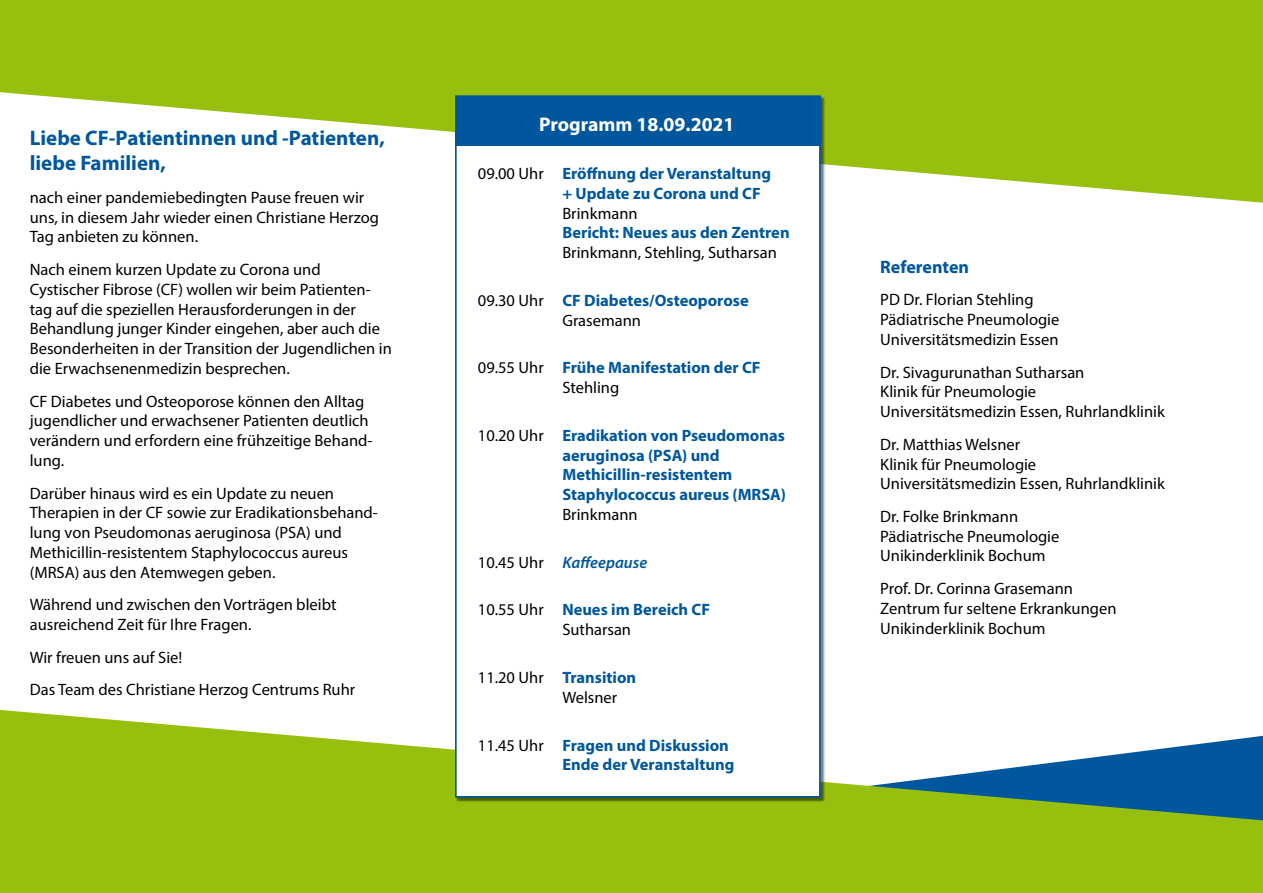
<style>
.page{position:relative;width:1263px;height:893px;background:#fff}
.page>*{position:absolute;margin:0;border:0;box-sizing:border-box;transform-origin:0 0}
.t1{font:700 21px/25.2px "Myriad Pro";color:#00579d}
.t2{font:700 19.8px "Myriad Pro";color:#fff}
.t3{font:700 18px "Myriad Pro";color:#00579d}
.t4{font:16.5px/19.8px "Myriad Pro";color:#000}
.t5{font:700 16.5px/19.8px "Myriad Pro";color:#00579d}
.t6{font:italic 600 16.5px "Myriad Pro";color:#00579d}
.s1{font-weight:400;color:#000}
</style>
<div class="page">
<svg style="left:0;top:710px;width:1263px;height:183px;fill:#97bf0d"></svg>
<svg style="left:0;top:0;width:1263px;height:203px;fill:#97bf0d"></svg>
<div style="left:455px;top:95px;width:366px;height:703px;background:#fff;border:2px solid #00579d"></div>
<div style="left:455px;top:96px;width:366px;height:50px;background:#00579d"></div>
<p class="t1" style="left:30px;top:125px;width:357px">Liebe CF-Patientinnen und -Patienten, liebe Familien,</p>
<p class="t4" style="left:30px;top:187px;width:351px">nach einer pandemiebedingten Pause freuen wir uns, in diesem Jahr wieder einen Christiane Herzog<br>Tag anbieten zu können.</p>
<p class="t4" style="left:30px;top:259px;width:364px">Nach einem kurzen Update zu Corona und Cystischer Fibrose (CF) wollen wir beim Patienten&shy;tag auf die speziellen Herausforderungen in der Behandlung junger Kinder eingehen, aber auch die Besonderheiten in der Transition der Jugendlichen in die Erwachsenenmedizin besprechen.</p>
<p class="t4" style="left:30px;top:391px;width:344px">CF Diabetes und Osteoporose können den Alltag jugendlicher und erwachsener Patienten deutlich verändern und erfordern eine frühzeitige Behand&shy;lung.</p>
<p class="t4" style="left:30px;top:483px;width:350px">Darüber hinaus wird es ein Update zu neuen Therapien in der CF sowie zur Eradikationsbehand&shy;lung von Pseudomonas aeruginosa (PSA) und Methicillin-resistentem Staphylococcus aureus (MRSA) aus den Atemwegen geben.</p>
<p class="t4" style="left:30px;top:595px;width:308px">Während und zwischen den Vorträgen bleibt ausreichend Zeit für Ihre Fragen.</p>
<p class="t4" style="left:30px;top:647px;width:154px">Wir freuen uns auf Sie!</p>
<p class="t4" style="left:30px;top:679px;width:327px">Das Team des Christiane Herzog Centrums Ruhr</p>
<p class="t2" style="left:539px;top:112px;width:197px">Programm 18.09.2021</p>
<p class="t5" style="left:562px;top:163px;width:229px">Eröffnung der Veranstaltung<br>+ Update zu Corona und CF<br><span class="s1">Brinkmann<br></span>Bericht: Neues aus den Zentren<br><span class="s1">Brinkmann, Stehling, Sutharsan</span></p>
<p class="t5" style="left:562px;top:290px;width:188px">CF Diabetes/Osteoporose<br><span class="s1">Grasemann</span></p>
<p class="t5" style="left:562px;top:357px;width:200px">Frühe Manifestation der CF<br><span class="s1">Stehling</span></p>
<p class="t5" style="left:562px;top:425px;width:225px">Eradikation von Pseudomonas aeruginosa (PSA) und<br>Methicillin-resistentem<br>Staphylococcus aureus (MRSA)<br><span class="s1">Brinkmann</span></p>
<p class="t6" style="left:562px;top:552px;width:86px">Kaffeepause</p>
<p class="t5" style="left:562px;top:599px;width:149px">Neues im Bereich CF<br><span class="s1">Sutharsan</span></p>
<p class="t5" style="left:562px;top:667px;width:75px">Transition<br><span class="s1">Welsner</span></p>
<p class="t5" style="left:562px;top:734px;width:173px">Fragen und Diskussion<br>Ende der Veranstaltung</p>
<p class="t4" style="left:478px;top:163px;width:67px">09.00 Uhr</p>
<p class="t4" style="left:478px;top:290px;width:67px">09.30 Uhr</p>
<p class="t4" style="left:478px;top:358px;width:67px">09.55 Uhr</p>
<p class="t4" style="left:478px;top:425px;width:67px">10.20 Uhr</p>
<p class="t4" style="left:478px;top:552px;width:67px">10.45 Uhr</p>
<p class="t4" style="left:478px;top:600px;width:67px">10.55 Uhr</p>
<p class="t4" style="left:478px;top:667px;width:67px">11.20 Uhr</p>
<p class="t4" style="left:478px;top:735px;width:67px">11.45 Uhr</p>
<p class="t3" style="left:880px;top:255px;width:90px">Referenten</p>
<p class="t4" style="left:880px;top:290px;width:181px">PD Dr. Florian Stehling<br>Pädiatrische Pneumologie<br>Universitätsmedizin Essen</p>
<p class="t4" style="left:880px;top:362px;width:286px">Dr. Sivagurunathan Sutharsan<br>Klinik für Pneumologie<br>Universitätsmedizin Essen, Ruhrlandklinik</p>
<p class="t4" style="left:880px;top:434px;width:286px">Dr. Matthias Welsner<br>Klinik für Pneumologie<br>Universitätsmedizin Essen, Ruhrlandklinik</p>
<p class="t4" style="left:880px;top:506px;width:181px">Dr. Folke Brinkmann<br>Pädiatrische Pneumologie<br>Unikinderklinik Bochum</p>
<p class="t4" style="left:880px;top:578px;width:238px">Prof. Dr. Corinna Grasemann<br>Zentrum fur seltene Erkrankungen<br>Unikinderklinik Bochum</p>
</div>
